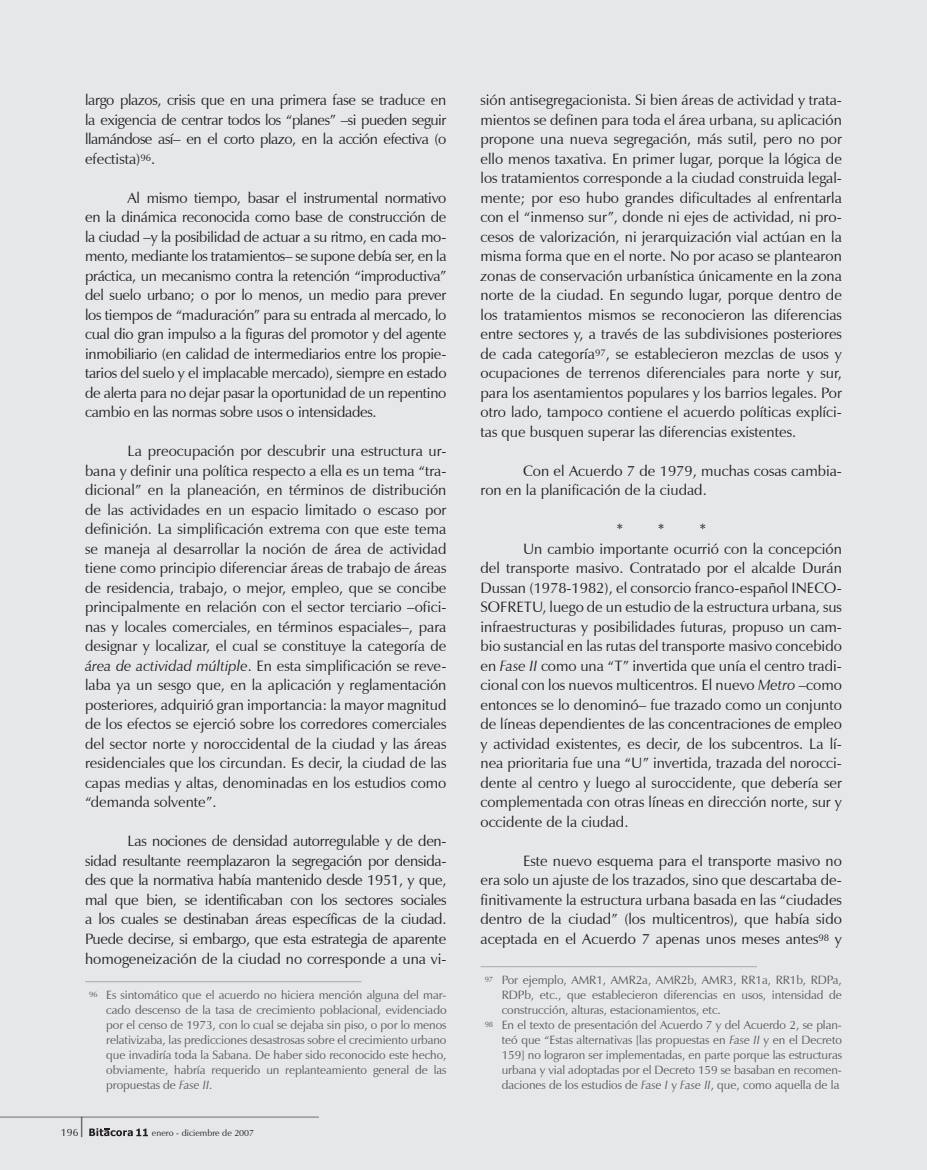
<style>
.page{position:relative;width:927px;height:1170px;background:#fff}
.page>*{position:absolute;margin:0;border:0;box-sizing:border-box;transform-origin:0 0}
.t1{font:15px/19.5px "Zapf Humanist 601 BT";color:#231f20;text-align:justify}
.t2{font:12px/15px "Zapf Humanist 601 BT";letter-spacing:-.005em;color:#57585a;text-align:justify}
.t3{font:10.5px "Zapf Humanist 601 BT";color:#231f20}
.t4{font:9px "Zapf Humanist 601 BT";color:#231f20}
.s1{font-style:italic}
</style>
<div class="page">
<div style="left:0;top:0;width:927px;height:1169px;background:#e6e7e9"></div>
<hr style="left:0;top:1116px;width:319px;height:1px;background:#6c6d70">
<svg style="left:81px;top:1116px;width:1px;height:21px"></svg>
<svg style="left:89px;top:1128px;width:59px;height:8px"></svg>
<hr style="left:85px;top:981px;width:276px;height:1px;background:#a8a9ad">
<hr style="left:480px;top:966px;width:277px;height:1px;background:#a8a9ad">
<p class="t1" style="left:85px;top:90px;width:363px">largo plazos, crisis que en una primera fase se traduce en la exigencia de centrar todos los “planes” –si pueden seguir llamándose así– en el corto plazo, en la acción efectiva (o efectista)<sup>96</sup>.</p>
<p class="t1" style="left:85px;top:188px;width:363px;text-indent:43px">Al mismo tiempo, basar el instrumental normativo en la dinámica reconocida como base de construcción de la ciudad –y la posibili-dad de actuar a su ritmo, en cada mo&shy;mento, mediante los trata-mientos– se supone debía ser, en la práctica, un mecanismo contra la retención “improductiva” del suelo urbano; o por lo menos, un medio para prever los tiempos de “maduración” para su entrada al mercado, lo cual dio gran impulso a la figuras del promotor y del agente inmobiliario (en calidad de intermedia-rios entre los propie&shy;tarios del suelo y el implacable mercado), siempre en estado de alerta para no dejar pasar la oportunidad de un repen-tino cambio en las normas sobre usos o intensidades.</p>
<p class="t1" style="left:85px;top:441px;width:363px;text-indent:43px">La preocupación por descubrir una estructura ur&shy;bana y definir una política respecto a ella es un tema “tra&shy;dicional” en la planea-ción, en términos de distribución de las actividades en un espacio limitado o escaso por definición. La simplificación extrema con que este tema se maneja al desarrollar la noción de área de actividad tiene como principio diferenciar áreas de trabajo de áreas de residencia, trabajo, o mejor, empleo, que se concibe principalmen-te en relación con el sector terciario –ofici&shy;nas y locales comercia-les, en términos espaciales–, para designar y localizar, el cual se constituye la categoría de <span class="s1">área de actividad múltiple</span>. En esta simplificación se reve&shy;laba ya un sesgo que, en la aplicación y reglamentación posteriores, adqui- rió gran importancia: la mayor magnitud de los efectos se ejerció sobre los corredores comerciales del sector norte y norocciden-tal de la ciudad y las áreas residenciales que los circundan. Es decir, la ciudad de las capas medias y altas, denominadas en los estudios como “demanda solven-te”.</p>
<p class="t1" style="left:85px;top:831px;width:363px;text-indent:43px">Las nociones de densidad autorregulable y de den&shy;sidad resultan-te reemplazaron la segregación por densida&shy;des que la normativa había mantenido desde 1951, y que, mal que bien, se identificaban con los sectores sociales a los cuales se destinaban áreas específi-cas de la ciudad.<br>Puede decirse, si embargo, que esta estrategia de aparente homogenei-zación de la ciudad no corresponde a una vi-</p>
<p class="t2" style="left:106px;top:987px;width:342px;text-indent:-17px"><sup>96</sup> Es sintomático que el acuerdo no hiciera mención alguna del mar&shy;cado descenso de la tasa de crecimiento poblacional, evidenciado por el censo de 1973, con lo cual se dejaba sin piso, o por lo menos relativizaba, las prediccio- nes desastrosas sobre el crecimiento urbano que invadiría toda la Sabana. De haber sido reconocido este hecho, obviamen-te, habría requerido un replanteamiento general de las propues-tas de <span class="s1">Fase II</span>.</p>
<p class="t3" style="left:61px;top:1125px;width:19px">196</p>
<p class="t4" style="left:152px;top:1127px;width:104px">enero - diciembre de 2007</p>
<p class="t1" style="left:480px;top:90px;width:363px">sión antisegregacionis-ta. Si bien áreas de actividad y trata&shy;mientos se definen para toda el área urbana, su aplicación propone una nueva segregación, más sutil, pero no por ello menos taxativa. En primer lugar, porque la lógica de los tratamien-tos corres-ponde a la ciudad construida legal&shy;mente; por eso hubo grandes dificultades al enfrentar-la con el “inmenso sur”, donde ni ejes de actividad, ni pro&shy;cesos de valorización, ni jerarqui-zación vial actúan en la misma forma que en el norte. No por acaso se plantearon zonas de conserva-ción urbanísti-ca única-mente en la zona norte de la ciudad. En segundo lugar, porque dentro de los tratamientos mismos se reconocieron las diferen-cias entre sectores y, a través de las subdivisiones poste- riores de cada categoría<sup>97</sup>, se establecieron mezclas de usos y ocupaciones de terrenos diferenciales para norte y sur, para los asentamientos populares y los barrios legales. Por otro lado, tampoco contiene el acuerdo políticas explíci&shy;tas que busquen superar las diferen-cias existen-tes.</p>
<p class="t1" style="left:480px;top:461px;width:363px;text-indent:43px">Con el Acuerdo 7 de 1979, muchas cosas cambia&shy;ron en la planifica-ción de la ciudad.</p>
<p class="t1" style="left:616px;top:519px;width:50px">* *</p>
<p class="t1" style="left:699px;top:519px;width:9px">*</p>
<p class="t1" style="left:523px;top:539px;width:320px">Un cambio importante ocurrió con la concepción</p>
<p class="t1" style="left:480px;top:558px;width:363px">del transporte masivo. Contra-tado por el alcalde Durán</p>
<p class="t1" style="left:480px;top:578px;width:363px">Dussan (1978-1982), el consorcio franco-español INECO-</p>
<p class="t1" style="left:480px;top:597px;width:363px">SOFRETU, luego de un estudio de la estructu- ra urbana, sus</p>
<p class="t1" style="left:480px;top:617px;width:363px">infraestructuras y posibilidades futuras, propuso un cam-</p>
<p class="t1" style="left:480px;top:636px;width:363px">bio sustancial en las rutas del transpor-te masivo concebido</p>
<p class="t1" style="left:480px;top:656px;width:363px">en <span class="s1">Fase II</span> como una “T” invertida que unía el centro tradi-</p>
<p class="t1" style="left:480px;top:675px;width:363px">cional con los nuevos multicentros. El nuevo <span class="s1">Metro</span> –como</p>
<p class="t1" style="left:480px;top:695px;width:363px">entonces se lo denominó– fue trazado como un conjunto</p>
<p class="t1" style="left:480px;top:714px;width:363px">de líneas dependientes de las concentraciones de empleo</p>
<p class="t1" style="left:480px;top:734px;width:363px">y actividad existen-tes, es decir, de los subcentros. La lí-</p>
<p class="t1" style="left:480px;top:753px;width:362px">nea prioritaria fue una “U” invertida, trazada del norocci-</p>
<p class="t1" style="left:480px;top:773px;width:363px">dente al centro y luego al surocci-dente, que debería ser</p>
<p class="t1" style="left:480px;top:792px;width:363px">complementada con otras líneas en dirección norte, sur y</p>
<p class="t1" style="left:480px;top:812px;width:149px">occidente de la ciudad.</p>
<p class="t1" style="left:480px;top:851px;width:363px;text-indent:43px">Este nuevo esquema para el transporte masivo no era solo un ajuste de los trazados, sino que descartaba de&shy;finitivamente la estructura urbana basada en las “ciudades dentro de la ciudad” (los multicen-tros), que había sido aceptada en el Acuerdo 7 apenas unos meses antes<sup>98</sup> y</p>
<p class="t2" style="left:485px;top:972px;width:359px"><sup>97</sup> Por ejemplo, AMR1, AMR2a, AMR2b, AMR3, RR1a, RR1b, RDPa,</p>
<p class="t2" style="left:502px;top:987px;width:342px">RDPb, etc., que establecieron diferencias en usos, intensidad de</p>
<p class="t2" style="left:502px;top:1002px;width:221px">construcción, alturas, estacionamientos, etc.</p>
<p class="t2" style="left:485px;top:1017px;width:359px"><sup>98</sup> En el texto de presentación del Acuerdo 7 y del Acuerdo 2, se plan-</p>
<p class="t2" style="left:502px;top:1032px;width:342px">teó que “Estas alternativas [las propuestas en <span class="s1">Fase II</span> y en el Decreto</p>
<p class="t2" style="left:502px;top:1047px;width:342px">159] no lograron ser implementadas, en parte porque las estructuras</p>
<p class="t2" style="left:502px;top:1062px;width:342px">urbana y vial adoptadas por el Decreto 159 se basaban en recomen-</p>
<p class="t2" style="left:502px;top:1077px;width:339px">daciones de los estudios de <span class="s1">Fase I</span> y <span class="s1">Fase II</span>, que, como aquella de la</p>
</div>
